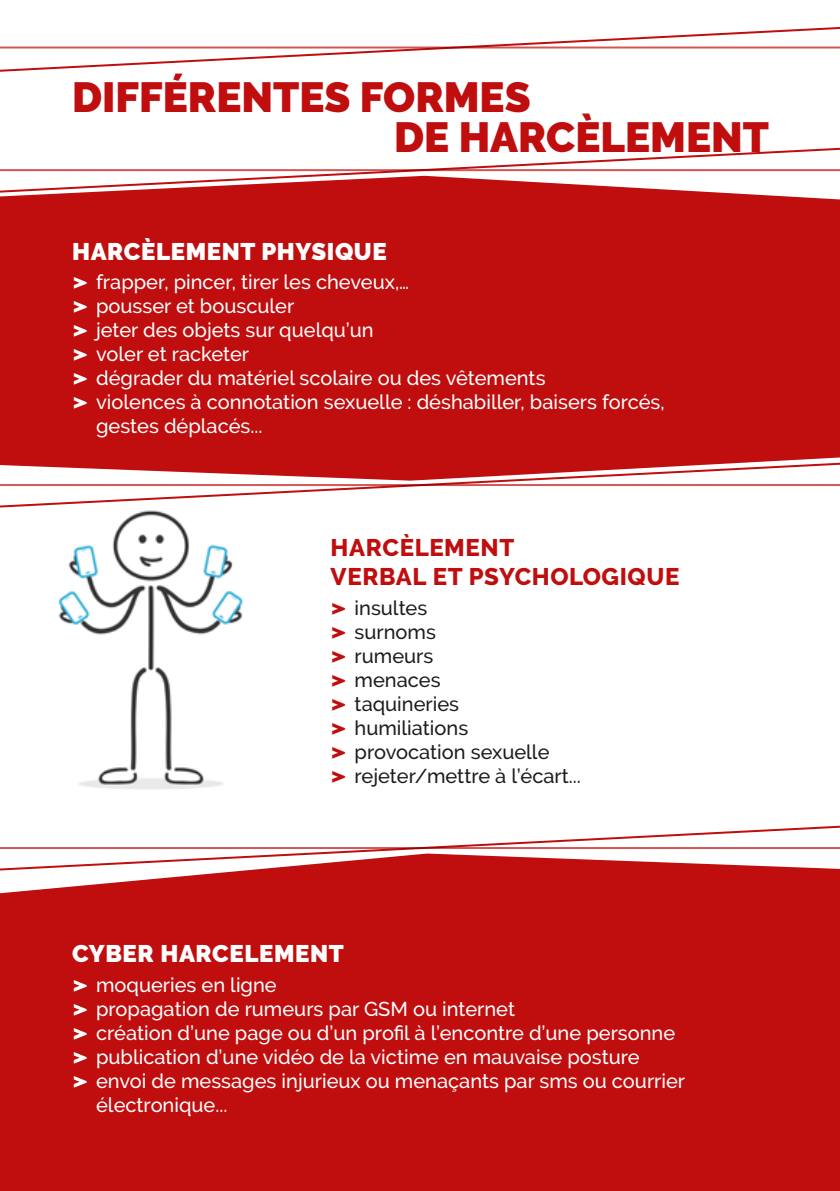
<style>
.page{position:relative;width:840px;height:1191px;background:#fff}
.page>*{position:absolute;margin:0;border:0;box-sizing:border-box;transform-origin:0 0}
.t1{font:900 42px/40px "Raleway";color:#c00d0e}
.t2{font:900 24px "Raleway";letter-spacing:.025em;color:#fff}
.t3{font:800 24px/28.8px "Raleway";letter-spacing:.025em;color:#c00d0e}
.t4{font:500 20px "Raleway";color:#fff}
.t5{font:500 20px/24px "Raleway";color:#1d1d1b}
.s1{font-weight:800}
.s2{font-weight:800;color:#c00d0e}
</style>
<div class="page">
<svg style="left:0;top:27px;width:839px;height:45px"></svg>
<svg style="left:0;top:147px;width:839px;height:29px"></svg>
<img style="left:58px;top:510px;width:186px;height:279px">
<div style="left:0;top:176px;width:839px;height:284px;background:#c00d0e"></div>
<div style="left:0;top:871px;width:839px;height:320px;background:#c00d0e"></div>
<svg style="left:0;top:460px;width:839px;height:48px"></svg>
<svg style="left:0;top:825px;width:839px;height:46px"></svg>
<h1 class="t1" style="left:394px;top:77px;width:376px;text-indent:-322px">DIFFÉRENTES FORMES<br>DE HARCÈLEMENT</h1>
<p class="t2" style="left:72px;top:237px;width:316px">HARCÈLEMENT PHYSIQUE</p>
<p class="t4" style="left:72px;top:271px;width:338px"><span class="s1">&gt;</span> frapper, pincer, tirer les cheveux,…</p>
<p class="t4" style="left:72px;top:295px;width:223px"><span class="s1">&gt;</span> pousser et bousculer</p>
<p class="t4" style="left:72px;top:319px;width:303px"><span class="s1">&gt;</span> jeter des objets sur quelqu’un</p>
<p class="t4" style="left:72px;top:343px;width:178px"><span class="s1">&gt;</span> voler et racketer</p>
<p class="t4" style="left:72px;top:367px;width:474px"><span class="s1">&gt;</span> dégrader du matériel scolaire ou des vêtements</p>
<p class="t4" style="left:72px;top:391px;width:593px"><span class="s1">&gt;</span> violences à connotation sexuelle : déshabiller, baisers forcés,</p>
<p class="t4" style="left:96px;top:415px;width:168px">gestes déplacés...</p>
<p class="t3" style="left:330px;top:533px;width:350px">HARCÈLEMENT<br>VERBAL ET PSYCHOLOGIQUE</p>
<p class="t5" style="left:330px;top:595px;width:252px"><span class="s2">&gt;</span> insultes<br><span class="s2">&gt;</span> surnoms<br><span class="s2">&gt;</span> rumeurs<br><span class="s2">&gt;</span> menaces<br><span class="s2">&gt;</span> taquineries<br><span class="s2">&gt;</span> humiliations<br><span class="s2">&gt;</span> provocation sexuelle<br><span class="s2">&gt;</span> rejeter/mettre à l’écart...</p>
<p class="t2" style="left:72px;top:939px;width:273px">CYBER HARCELEMENT</p>
<p class="t4" style="left:72px;top:973px;width:206px"><span class="s1">&gt;</span> moqueries en ligne</p>
<p class="t4" style="left:72px;top:997px;width:444px"><span class="s1">&gt;</span> propagation de rumeurs par GSM ou internet</p>
<p class="t4" style="left:72px;top:1021px;width:604px"><span class="s1">&gt;</span> création d’une page ou d’un profil à l’encontre d’une personne</p>
<p class="t4" style="left:72px;top:1045px;width:568px"><span class="s1">&gt;</span> publication d’une vidéo de la victime en mauvaise posture</p>
<p class="t4" style="left:72px;top:1069px;width:614px"><span class="s1">&gt;</span> envoi de messages injurieux ou menaçants par sms ou courrier</p>
<p class="t4" style="left:96px;top:1093px;width:133px">électronique...</p>
</div>
